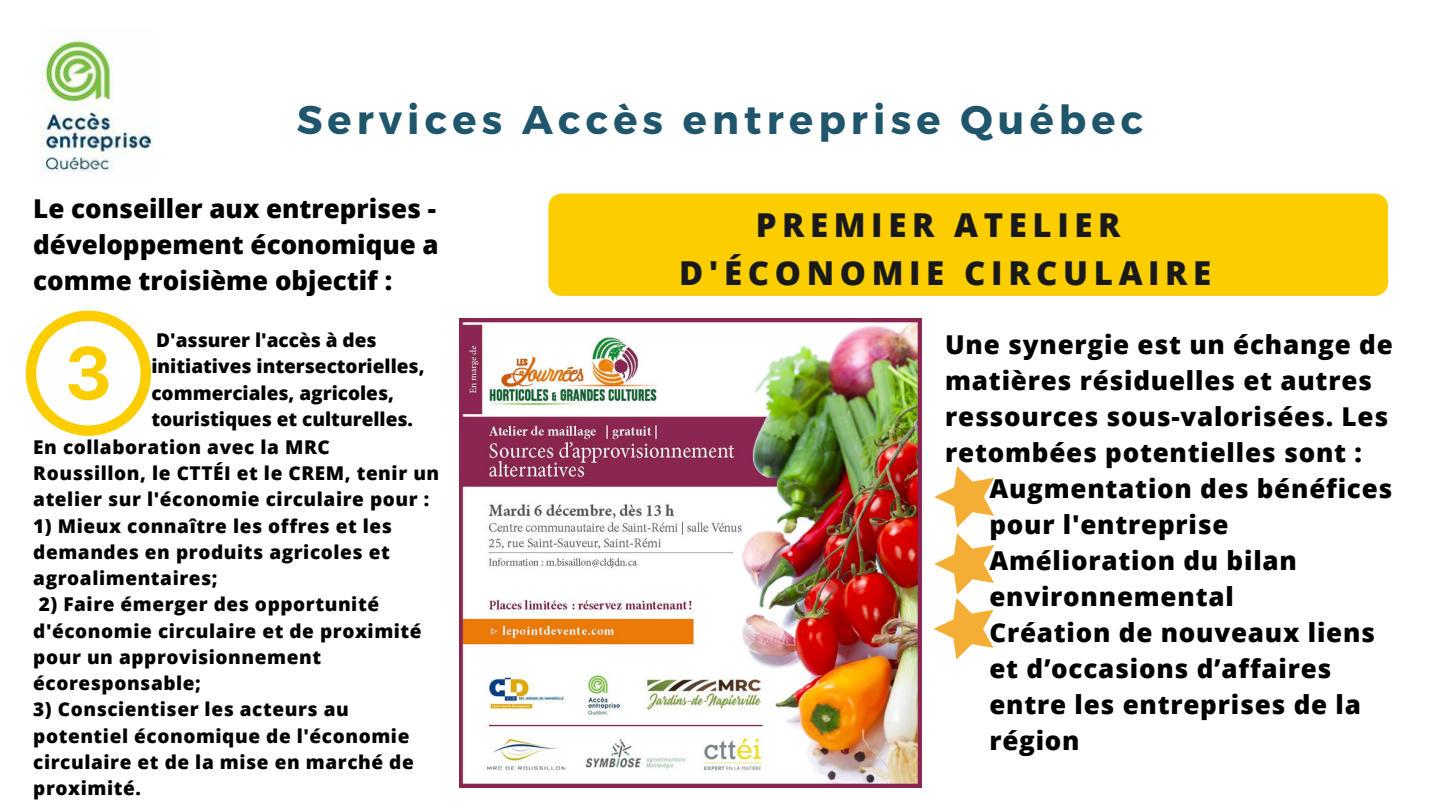
<style>
.page{position:relative;width:1440px;height:810px;background:#fff}
.page>*{position:absolute;margin:0;border:0;box-sizing:border-box;transform-origin:0 0}
.t1{font:700 40px "Montserrat";letter-spacing:.13em;color:#20566c}
.t2{font:800 33px/47.2px "Open Sans";letter-spacing:.17em;color:#191919;text-align:center}
.t3{font:800 26px/36px "Open Sans";letter-spacing:.03em;color:#000}
.t4{font:800 19px/26.2px "Open Sans";letter-spacing:.03em;color:#000}
.t5{font:800 19px/26.2px "Open Sans";color:#000}
</style>
<div class="page">
<img style="left:41px;top:39px;width:113px;height:134px">
<svg style="left:26px;top:311px;width:125px;height:125px"></svg>
<div style="left:548px;top:194px;width:840px;height:102px;background:#fcce00;border-radius:13px"></div>
<svg style="left:934px;top:466px;width:60px;height:194px"></svg>
<img style="left:459px;top:318px;width:463px;height:470px">
<h1 class="t1" style="left:297px;top:94px;width:848px">Services Accès entreprise Québec</h1>
<h3 class="t3" style="left:33px;top:190px;width:407px;text-align:justify">Le conseiller aux entreprises - développement économique a comme troisième objectif :</h3>
<p class="t5" style="left:151px;top:327px;width:275px">D'assurer l'accès à des initiatives intersectorielles, commerciales, agricoles, touristiques et culturelles.</p>
<p class="t4" style="left:33px;top:433px;width:408px">En collaboration avec la MRC<br>Roussillon, le CTTÉI et le CREM, tenir un atelier sur l'économie circulaire pour :</p>
<p class="t4" style="left:33px;top:512px;width:360px;text-align:justify">1) Mieux connaître les offres et les demandes en produits agricoles et agroalimentaires;</p>
<p class="t4" style="left:33px;top:591px;width:390px">2) Faire émerger des opportunité d'économie circulaire et de proximité pour un approvisionnement écoresponsable;</p>
<p class="t4" style="left:33px;top:696px;width:382px">3) Conscientiser les acteurs au potentiel économique de l'économie circulaire et de la mise en marché de proximité.</p>
<h2 class="t2" style="left:679px;top:201px;width:534px">PREMIER ATELIER<br>D'ÉCONOMIE CIRCULAIRE</h2>
<h3 class="t3" style="left:945px;top:326px;width:449px">Une synergie est un échange de matières résiduelles et autres ressources sous-valorisées. Les retombées potentielles sont :</h3>
<h3 class="t3" style="left:989px;top:470px;width:405px">Augmentation des bénéfices pour l'entreprise<br>Amélioration du bilan environnemental<br>Création de nouveaux liens et d’occasions d’affaires entre les entreprises de la région</h3>
</div>
